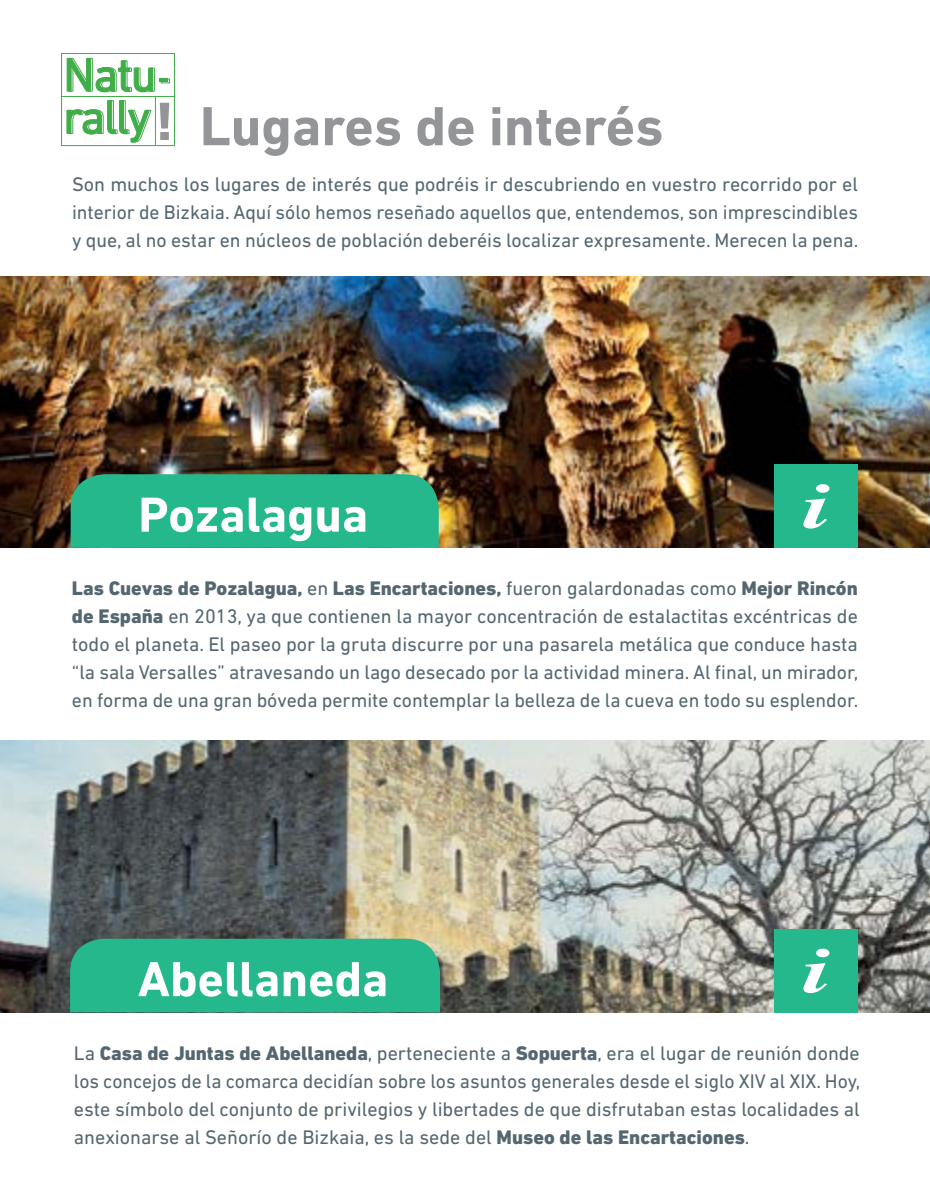
<style>
.page{position:relative;width:930px;height:1191px;background:#fff}
.page>*{position:absolute;margin:0;border:0;box-sizing:border-box;transform-origin:0 0}
.t1{font:700 56px "DIN Next LT Pro";color:#939598}
.t2{font:700 50px "DIN Next LT Pro";color:#fff}
.t3{font:20px/28px "DIN Next LT Pro";color:#546670;text-align:justify}
.s1{font-weight:800}
</style>
<div class="page">
<img style="left:0;top:276px;width:930px;height:272px">
<div style="left:71px;top:474px;width:368px;height:74px;background:#26b88d"></div>
<div style="left:775px;top:465px;width:83px;height:83px;background:#26b88d"></div>
<svg style="left:803px;top:484px;width:26px;height:44px"></svg>
<img style="left:0;top:740px;width:930px;height:272px">
<div style="left:70px;top:938px;width:370px;height:74px;background:#26b88d"></div>
<div style="left:775px;top:929px;width:83px;height:83px;background:#26b88d"></div>
<svg style="left:803px;top:948px;width:26px;height:45px"></svg>
<div style="left:61px;top:53px;width:114px;height:93px;background:#fff;border:1px solid #41ad49"></div>
<svg style="left:160px;top:103px;width:9px;height:37px"></svg>
<svg style="left:67px;top:100px;width:85px;height:43px"></svg>
<svg style="left:67px;top:58px;width:103px;height:34px"></svg>
<hr style="left:62px;top:96px;width:112px;height:1px;background:#41ad49">
<hr style="left:155px;top:97px;width:1px;height:49px;background:#41ad49">
<h1 class="t1" style="left:200px;top:93px;width:465px">Lugares de interés</h1>
<p class="t3" style="left:72px;top:170px;width:788px">Son muchos los lugares de interés que podréis ir descubriendo en vuestro recorrido por el interior de Bizkaia. Aquí sólo hemos reseñado aquellos que, entendemos, son imprescindibles y que, al no estar en núcleos de población deberéis localizar expresamente. Merecen la pena.</p>
<h2 class="t2" style="left:138px;top:485px;width:231px">Pozalagua</h2>
<p class="t3" style="left:72px;top:574px;width:788px"><span class="s1">Las Cuevas de Pozalagua,</span> en <span class="s1">Las Encartaciones,</span> fueron galardonadas como <span class="s1">Mejor Rincón de España</span> en 2013, ya que contienen la mayor concentración de estalactitas excéntricas de todo el planeta. El paseo por la gruta discurre por una pasarela metálica que conduce hasta “la sala Versalles” atravesando un lago desecado por la actividad minera. Al final, un mirador, en forma de una gran bóveda permite contemplar la belleza de la cueva en todo su esplendor.</p>
<h2 class="t2" style="left:138px;top:950px;width:252px">Abellaneda</h2>
<p class="t3" style="left:74px;top:1038px;width:788px">La <span class="s1">Casa de Juntas de Abellaneda</span>, perteneciente a <span class="s1">Sopuerta</span>, era el lugar de reunión donde los concejos de la comarca decidían sobre los asuntos generales desde el siglo XIV al XIX. Hoy, este símbolo del conjunto de privilegios y libertades de que disfrutaban estas localidades al anexionarse al Señorío de Bizkaia, es la sede del <span class="s1">Museo de las Encartaciones</span>.</p>
</div>
